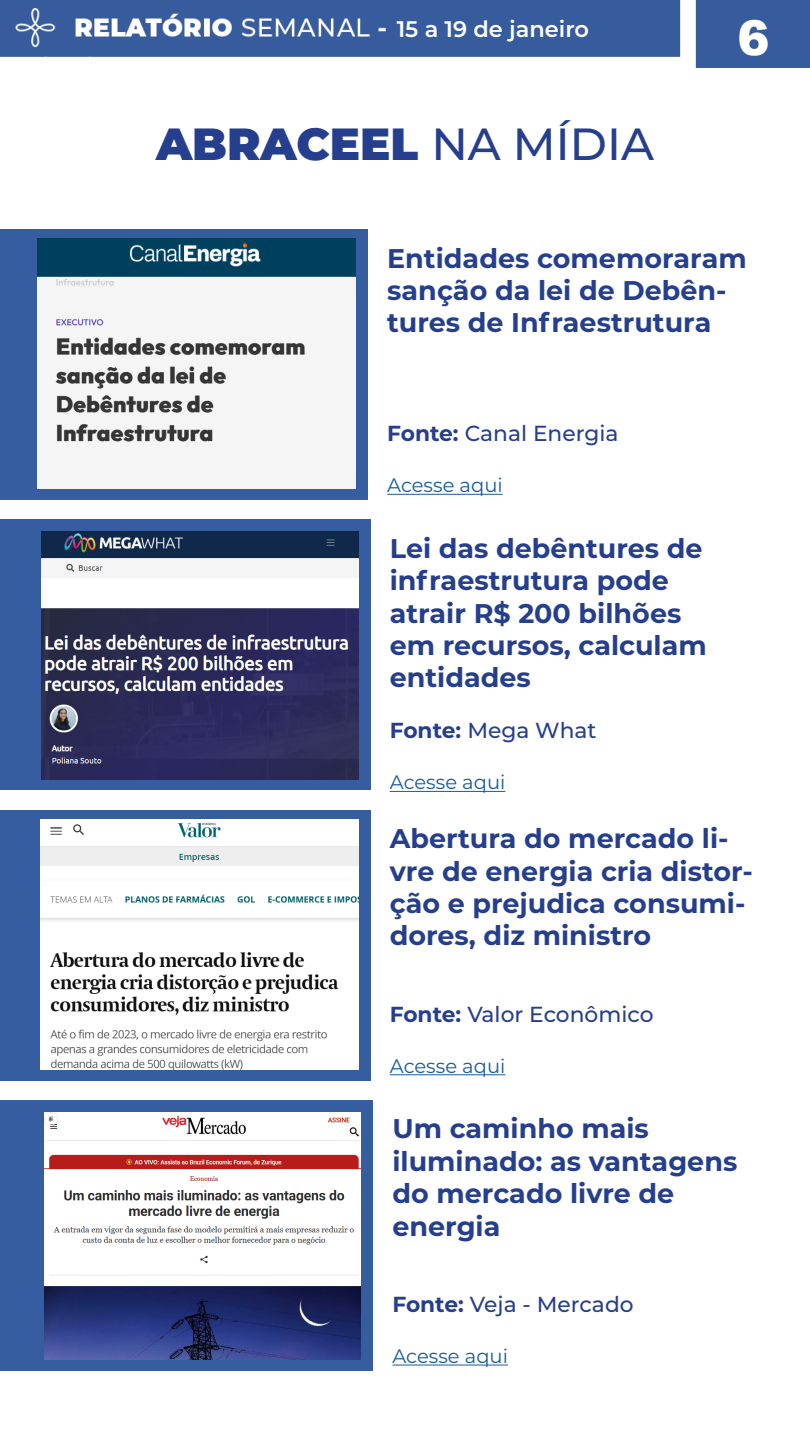
<style>
.page{position:relative;width:810px;height:1440px;background:#fff}
.page>*{position:absolute;margin:0;border:0;box-sizing:border-box;transform-origin:0 0}
.t1{font:900 48px "Arial";color:#fff}
.t2{font:900 45px "Montserrat";color:#253f8e}
.t3{font:700 27px/32.4px "Montserrat";color:#253f8e}
.t4{font:600 22.5px "Montserrat";color:#fff}
.t5{font:500 21.75px "Montserrat";color:#253f8e}
.t6{font:19.5px "Montserrat";color:#175d9e}
.s1{font-weight:500}
.s2{font-weight:700}
</style>
<div class="page">
<img style="left:0;top:0;width:810px;height:1371px">
<div style="left:0;top:230px;width:368px;height:270px;background:#365d9f"></div>
<img style="left:38px;top:239px;width:318px;height:250px">
<hr style="left:387px;top:494px;width:116px;height:1px;background:#175d9e">
<div style="left:0;top:520px;width:370px;height:270px;background:#365d9f"></div>
<img style="left:42px;top:532px;width:316px;height:247px">
<hr style="left:390px;top:791px;width:115px;height:1px;background:#175d9e">
<div style="left:0;top:810px;width:370px;height:270px;background:#365d9f"></div>
<img style="left:40px;top:819px;width:318px;height:251px">
<hr style="left:390px;top:1074px;width:115px;height:1px;background:#175d9e">
<div style="left:0;top:1100px;width:373px;height:270px;background:#365d9f"></div>
<img style="left:44px;top:1112px;width:317px;height:248px">
<hr style="left:392px;top:1365px;width:116px;height:1px;background:#175d9e">
<p class="t4" style="left:397px;top:13px;width:194px">15 a 19 de janeiro</p>
<h2 class="t2" style="left:156px;top:110px;width:499px">ABRACEEL <span class="s1">NA MÍDIA</span></h2>
<h1 class="t1" style="left:737px;top:3px;width:34px">6</h1>
<p class="t3" style="left:387px;top:241px;width:361px">Entidades comemoraram sanção da lei de Debên&shy;tures de Infraestrutura</p>
<p class="t5" style="left:387px;top:418px;width:233px"><span class="s2">Fonte:</span> Canal Energia</p>
<p class="t6" style="left:387px;top:472px;width:117px">Acesse aqui</p>
<p class="t3" style="left:390px;top:531px;width:318px">Lei das debêntures de infraestrutura pode atrair R$ 200 bilhões em recursos, calculam entidades</p>
<p class="t5" style="left:390px;top:716px;width:208px"><span class="s2">Fonte:</span> Mega What</p>
<p class="t6" style="left:390px;top:769px;width:117px">Acesse aqui</p>
<p class="t3" style="left:390px;top:821px;width:365px">Abertura do mercado li&shy;vre de energia cria distor&shy;ção e prejudica consumi&shy;dores, diz ministro</p>
<p class="t5" style="left:390px;top:999px;width:265px"><span class="s2">Fonte:</span> Valor Econômico</p>
<p class="t6" style="left:390px;top:1053px;width:117px">Acesse aqui</p>
<p class="t3" style="left:392px;top:1111px;width:346px">Um caminho mais iluminado: as vantagens do mercado livre de energia</p>
<p class="t5" style="left:392px;top:1289px;width:243px"><span class="s2">Fonte:</span> Veja - Mercado</p>
<p class="t6" style="left:392px;top:1343px;width:117px">Acesse aqui</p>
</div>
